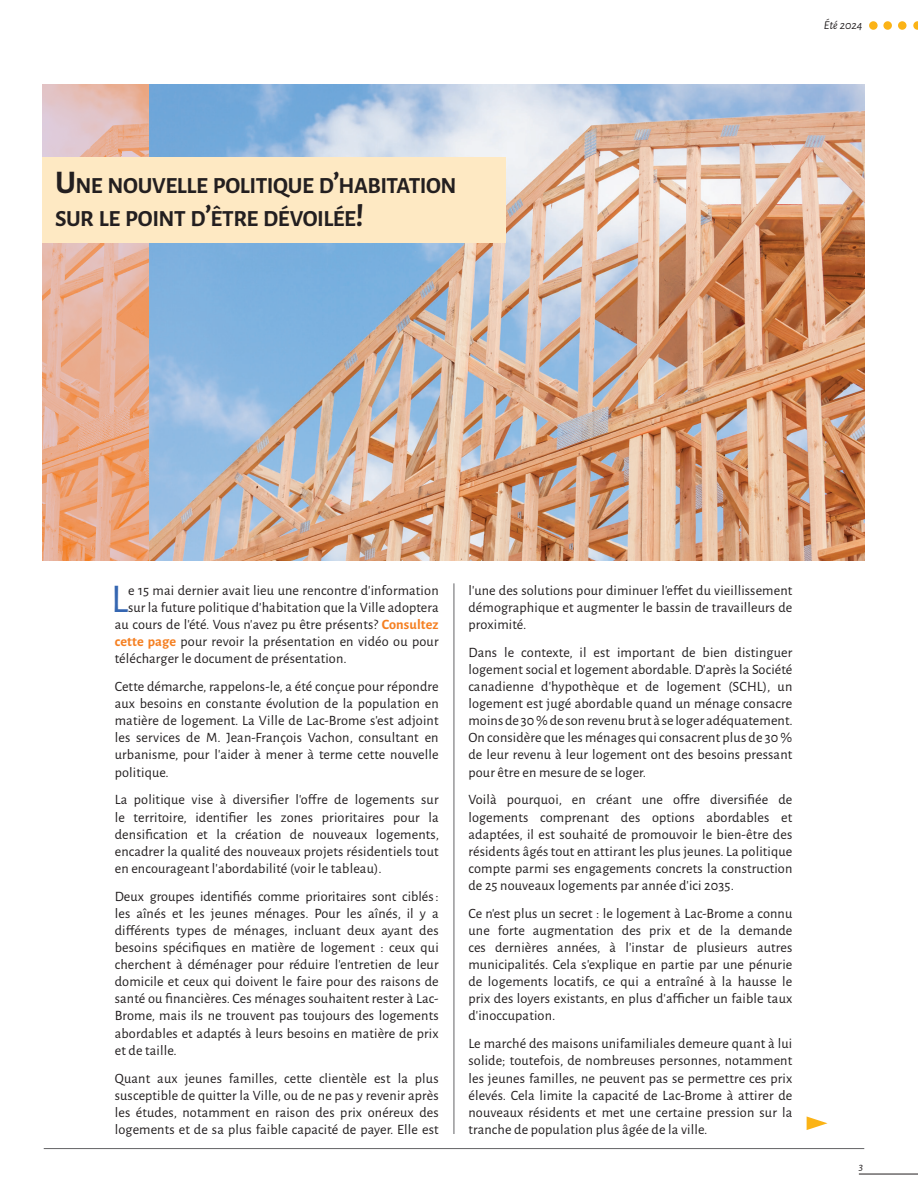
<style>
.page{position:relative;width:918px;height:1188px;background:#fff}
.page>*{position:absolute;margin:0;border:0;box-sizing:border-box;transform-origin:0 0}
.t1{font:40.95px "Alegreya Sans";color:#3566b1}
.t2{font:700 23.1px/33px "Alegreya Sans";letter-spacing:-.02em;color:#231f20}
.t3{font:14.25px/17.1px "Alegreya Sans";letter-spacing:.01em;color:#231f20;text-align:justify}
.t4{font:italic 12px "Alegreya Sans";color:#231f20}
.t5{font:italic 10.5px "Alegreya Sans";color:#231f20}
.s1{font-size:33px}
.s2{font-weight:700;color:#f57f21}
</style>
<div class="page">
<hr style="left:859px;top:1174px;width:59px;height:1px;background:#231f20">
<div style="left:869px;top:21px;width:9px;height:9px;background:#fbb316;border-radius:50%"></div>
<div style="left:883px;top:21px;width:9px;height:9px;background:#fbb316;border-radius:50%"></div>
<div style="left:898px;top:21px;width:9px;height:9px;background:#fbb316;border-radius:50%"></div>
<svg style="left:913px;top:21px;width:5px;height:9px"></svg>
<hr style="left:44px;top:1148px;width:820px;height:1px;background:#636366">
<img style="left:42px;top:84px;width:344px;height:476px">
<hr style="left:454px;top:583px;width:1px;height:551px;background:#636366">
<svg style="left:807px;top:1116px;width:21px;height:14px"></svg>
<img style="left:150px;top:85px;width:714px;height:476px">
<div style="left:42px;top:157px;width:464px;height:85px;background:#fee9c3"></div>
<h2 class="t2" style="left:55px;top:168px;width:399px"><span class="s1">U</span>NE NOUVELLE POLITIQUE D<span class="s1">’</span>HABITATION<br>SUR LE POINT D<span class="s1">’</span>ÊTRE DÉVOILÉE<span class="s1">!</span></h2>
<p class="t4" style="left:824px;top:17px;width:40px">Été 2024</p>
<h1 class="t1" style="left:111px;top:571px;width:19px">L</h1>
<p class="t3" style="left:128px;top:581px;width:312px">e 15 mai dernier avait lieu une rencontre d’information</p>
<p class="t3" style="left:128px;top:598px;width:312px">sur la future politique d’habitation que la Ville adoptera</p>
<p class="t3" style="left:115px;top:615px;width:325px">au cours de l’été. Vous n’avez pu être présents? <span class="s2">Consultez</span></p>
<p class="t3" style="left:115px;top:632px;width:325px"><span class="s2">cette page</span> pour revoir la présentation en vidéo ou pour</p>
<p class="t3" style="left:115px;top:649px;width:234px">télécharger le document de présentation.</p>
<p class="t3" style="left:115px;top:677px;width:325px">Cette démarche, rappelons-le, a été conçue pour répondre aux besoins en constante évolution de la population en matière de logement. La Ville de Lac-Brome s’est adjoint les services de M. Jean-François Vachon, consultant en urbanisme, pour l’aider à mener à terme cette nouvelle politique.</p>
<p class="t3" style="left:115px;top:791px;width:326px">La politique vise à diversifier l’offre de logements sur le territoire, identifier les zones prioritaires pour la densification et la création de nouveaux logements, encadrer la qualité des nouveaux projets résidentiels tout en encourageant l’abordabilité (voir le tableau).</p>
<p class="t3" style="left:115px;top:887px;width:325px">Deux groupes identifiés comme prioritaires sont ciblés: les aînés et les jeunes ménages. Pour les aînés, il y a différents types de ménages, incluant deux ayant des besoins spécifiques en matière de logement : ceux qui cherchent à déménager pour réduire l’entretien de leur domicile et ceux qui doivent le faire pour des raisons de santé ou financières. Ces ménages souhaitent rester à Lac-Brome, mais ils ne trouvent pas toujours des logements abordables et adaptés à leurs besoins en matière de prix et de taille.</p>
<p class="t3" style="left:115px;top:1069px;width:325px">Quant aux jeunes familles, cette clientèle est la plus susceptible de quitter la Ville, ou de ne pas y revenir après les études, notamment en raison des prix onéreux des logements et de sa plus faible capacité de payer. Elle est</p>
<p class="t3" style="left:468px;top:581px;width:325px">l’une des solutions pour diminuer l’effet du vieillissement démographique et augmenter le bassin de travailleurs de proximité.</p>
<p class="t3" style="left:468px;top:643px;width:326px">Dans le contexte, il est important de bien distinguer logement social et logement abordable. D’après la Société canadienne d’hypothèque et de logement (SCHL), un logement est jugé abordable quand un ménage consacre moins de 30 % de son revenu brut à se loger adéquatement.<br>On considère que les ménages qui consacrent plus de 30 % de leur revenu à leur logement ont des besoins pressant pour être en mesure de se loger.</p>
<p class="t3" style="left:468px;top:791px;width:325px">Voilà pourquoi, en créant une offre diversifiée de logements comprenant des options abordables et adaptées, il est souhaité de promouvoir le bien-être des résidents âgés tout en attirant les plus jeunes. La politique compte parmi ses engagements concrets la construction de 25 nouveaux logements par année d’ici 2035.</p>
<p class="t3" style="left:468px;top:904px;width:325px">Ce n’est plus un secret : le logement à Lac-Brome a connu une forte augmentation des prix et de la demande ces dernières années, à l’instar de plusieurs autres municipalités. Cela s’explique en partie par une pénurie de logements locatifs, ce qui a entraîné à la hausse le prix des loyers existants, en plus d’afficher un faible taux d’inoccupation.</p>
<p class="t3" style="left:468px;top:1035px;width:325px">Le marché des maisons unifamiliales demeure quant à lui solide; toutefois, de nombreuses personnes, notamment les jeunes familles, ne peuvent pas se permettre ces prix élevés. Cela limite la capacité de Lac-Brome à attirer de nouveaux résidents et met une certaine pression sur la tranche de population plus âgée de la ville.</p>
<p class="t5" style="left:859px;top:1159px;width:6px">3</p>
</div>
